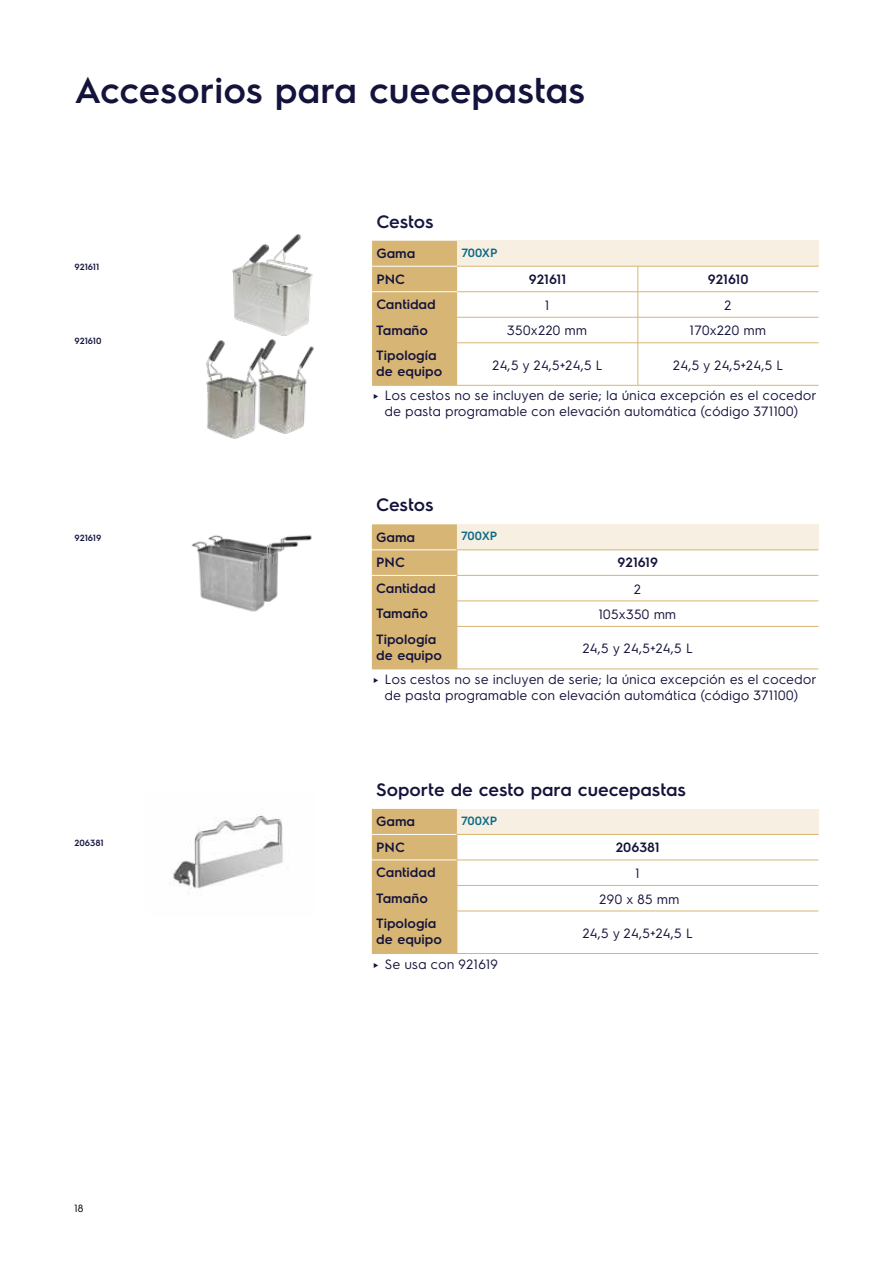
<style>
.page{position:relative;width:893px;height:1263px;background:#fff}
.page>*{position:absolute;margin:0;border:0;box-sizing:border-box;transform-origin:0 0}
.t1{font:600 36px "Electrolux Sans";color:#14133b}
.t2{font:600 18px "Electrolux Sans";color:#14133b}
.t3{font:600 18px "Electrolux Sans";letter-spacing:-.005em;color:#161741}
.t4{font:13.5px/16.2px "Electrolux Sans";color:#14133b;text-align:center}
.t5{font:600 13.5px/16.2px "Electrolux Sans";color:#14133b}
.t6{font:600 12px "Electrolux Sans";letter-spacing:-.015em;color:#096a86}
.t7{font:10.5px "Electrolux Sans";color:#000}
.t8{font:600 9px "Electrolux Sans";color:#161741}
</style>
<div class="page">
<img style="left:266px;top:339px;width:48px;height:95px">
<img style="left:232px;top:234px;width:81px;height:102px">
<img style="left:206px;top:340px;width:60px;height:99px">
<div style="left:372px;top:241px;width:85px;height:144px;background:#d7b574"></div>
<div style="left:457px;top:241px;width:362px;height:25px;background:#f7efe1"></div>
<hr style="left:372px;top:266px;width:85px;height:1px;background:#fff">
<hr style="left:638px;top:343px;width:1px;height:42px;background:#d7b574">
<hr style="left:457px;top:291px;width:181px;height:1px;background:#d7b574">
<hr style="left:638px;top:291px;width:181px;height:1px;background:#d7b574">
<hr style="left:457px;top:317px;width:181px;height:1px;background:#d7b574">
<hr style="left:638px;top:317px;width:181px;height:1px;background:#d7b574">
<hr style="left:457px;top:342px;width:181px;height:1px;background:#d7b574">
<hr style="left:638px;top:342px;width:181px;height:1px;background:#d7b574">
<hr style="left:457px;top:385px;width:181px;height:1px;background:#d7b574">
<hr style="left:638px;top:385px;width:181px;height:1px;background:#d7b574">
<svg style="left:638px;top:267px;width:1px;height:76px"></svg>
<hr style="left:372px;top:291px;width:85px;height:1px;background:#fff">
<hr style="left:372px;top:317px;width:85px;height:1px;background:#d7b574">
<hr style="left:372px;top:342px;width:85px;height:1px;background:#d7b574">
<hr style="left:372px;top:385px;width:85px;height:1px;background:#d7b574">
<hr style="left:457px;top:266px;width:181px;height:1px;background:#d7b574">
<hr style="left:638px;top:266px;width:181px;height:1px;background:#d7b574">
<img style="left:191px;top:535px;width:121px;height:77px">
<div style="left:457px;top:524px;width:361px;height:26px;background:#f7efe1"></div>
<hr style="left:457px;top:550px;width:361px;height:1px;background:#d7b574">
<hr style="left:457px;top:601px;width:361px;height:1px;background:#d7b574">
<hr style="left:457px;top:626px;width:361px;height:1px;background:#d7b574">
<hr style="left:372px;top:669px;width:85px;height:1px;background:#d7b574">
<hr style="left:457px;top:575px;width:361px;height:1px;background:#d7b574">
<div style="left:372px;top:524px;width:86px;height:145px;background:#d7b574"></div>
<hr style="left:457px;top:627px;width:1px;height:42px;background:#d7b574">
<hr style="left:457px;top:669px;width:361px;height:1px;background:#d7b574">
<div style="left:457px;top:809px;width:361px;height:25px;background:#f7efe1"></div>
<hr style="left:457px;top:834px;width:361px;height:1px;background:#d7b574">
<hr style="left:457px;top:885px;width:361px;height:1px;background:#d7b574">
<hr style="left:457px;top:911px;width:361px;height:1px;background:#d7b574">
<hr style="left:372px;top:953px;width:85px;height:1px;background:#d7b574">
<hr style="left:457px;top:860px;width:361px;height:1px;background:#d7b574">
<div style="left:372px;top:809px;width:86px;height:144px;background:#d7b574"></div>
<hr style="left:457px;top:911px;width:1px;height:42px;background:#d7b574">
<hr style="left:457px;top:953px;width:361px;height:1px;background:#d7b574">
<img style="left:173px;top:814px;width:110px;height:75px">
<h1 class="t1" style="left:74px;top:66px;width:512px">Accesorios para cuecepastas</h1>
<p class="t8" style="left:74px;top:261px;width:26px">921611</p>
<p class="t8" style="left:74px;top:335px;width:29px">921610</p>
<p class="t8" style="left:74px;top:531px;width:28px">921619</p>
<p class="t8" style="left:74px;top:836px;width:31px">206381</p>
<p class="t7" style="left:74px;top:1201px;width:11px">18</p>
<h2 class="t3" style="left:376px;top:209px;width:59px">Cestos</h2>
<p class="t5" style="left:376px;top:244px;width:41px">Gama</p>
<p class="t6" style="left:461px;top:244px;width:38px">700XP</p>
<p class="t5" style="left:376px;top:270px;width:30px">PNC</p>
<p class="t5" style="left:529px;top:270px;width:39px">921611</p>
<p class="t5" style="left:708px;top:270px;width:42px">921610</p>
<p class="t5" style="left:376px;top:295px;width:61px">Cantidad</p>
<p class="t4" style="left:545px;top:296px;width:6px">1</p>
<p class="t4" style="left:725px;top:296px;width:9px">2</p>
<p class="t5" style="left:376px;top:321px;width:53px">Tamaño</p>
<p class="t4" style="left:507px;top:322px;width:82px">350x220 mm</p>
<p class="t4" style="left:690px;top:322px;width:78px">170x220 mm</p>
<p class="t5" style="left:376px;top:346px;width:67px">Tipología de equipo</p>
<p class="t4" style="left:492px;top:356px;width:112px">24,5 y 24,5+24,5 L</p>
<p class="t4" style="left:673px;top:356px;width:112px">24,5 y 24,5+24,5 L</p>
<p class="t4" style="left:372px;top:386px;width:446px">► Los cestos no se incluyen de serie; la única excepción es el cocedor de pasta programable con elevación automática (código 371100)</p>
<h2 class="t2" style="left:376px;top:492px;width:59px">Cestos</h2>
<p class="t5" style="left:376px;top:528px;width:41px">Gama</p>
<p class="t6" style="left:461px;top:528px;width:38px">700XP</p>
<p class="t5" style="left:376px;top:553px;width:30px">PNC</p>
<p class="t5" style="left:618px;top:553px;width:42px">921619</p>
<p class="t5" style="left:376px;top:579px;width:61px">Cantidad</p>
<p class="t4" style="left:634px;top:580px;width:9px">2</p>
<p class="t5" style="left:376px;top:604px;width:53px">Tamaño</p>
<p class="t4" style="left:599px;top:605px;width:79px">105x350 mm</p>
<p class="t5" style="left:376px;top:630px;width:67px">Tipología de equipo</p>
<p class="t4" style="left:583px;top:639px;width:112px">24,5 y 24,5+24,5 L</p>
<p class="t4" style="left:372px;top:670px;width:446px">► Los cestos no se incluyen de serie; la única excepción es el cocedor de pasta programable con elevación automática (código 371100)</p>
<h2 class="t2" style="left:376px;top:777px;width:311px">Soporte de cesto para cuecepastas</h2>
<p class="t5" style="left:376px;top:812px;width:41px">Gama</p>
<p class="t6" style="left:461px;top:812px;width:38px">700XP</p>
<p class="t5" style="left:376px;top:838px;width:30px">PNC</p>
<p class="t5" style="left:616px;top:838px;width:45px">206381</p>
<p class="t5" style="left:376px;top:863px;width:61px">Cantidad</p>
<p class="t4" style="left:635px;top:864px;width:6px">1</p>
<p class="t5" style="left:376px;top:889px;width:53px">Tamaño</p>
<p class="t4" style="left:599px;top:890px;width:82px">290 x 85 mm</p>
<p class="t5" style="left:376px;top:914px;width:67px">Tipología de equipo</p>
<p class="t4" style="left:583px;top:924px;width:112px">24,5 y 24,5+24,5 L</p>
<p class="t4" style="left:372px;top:955px;width:128px">► Se usa con 921619</p>
</div>
